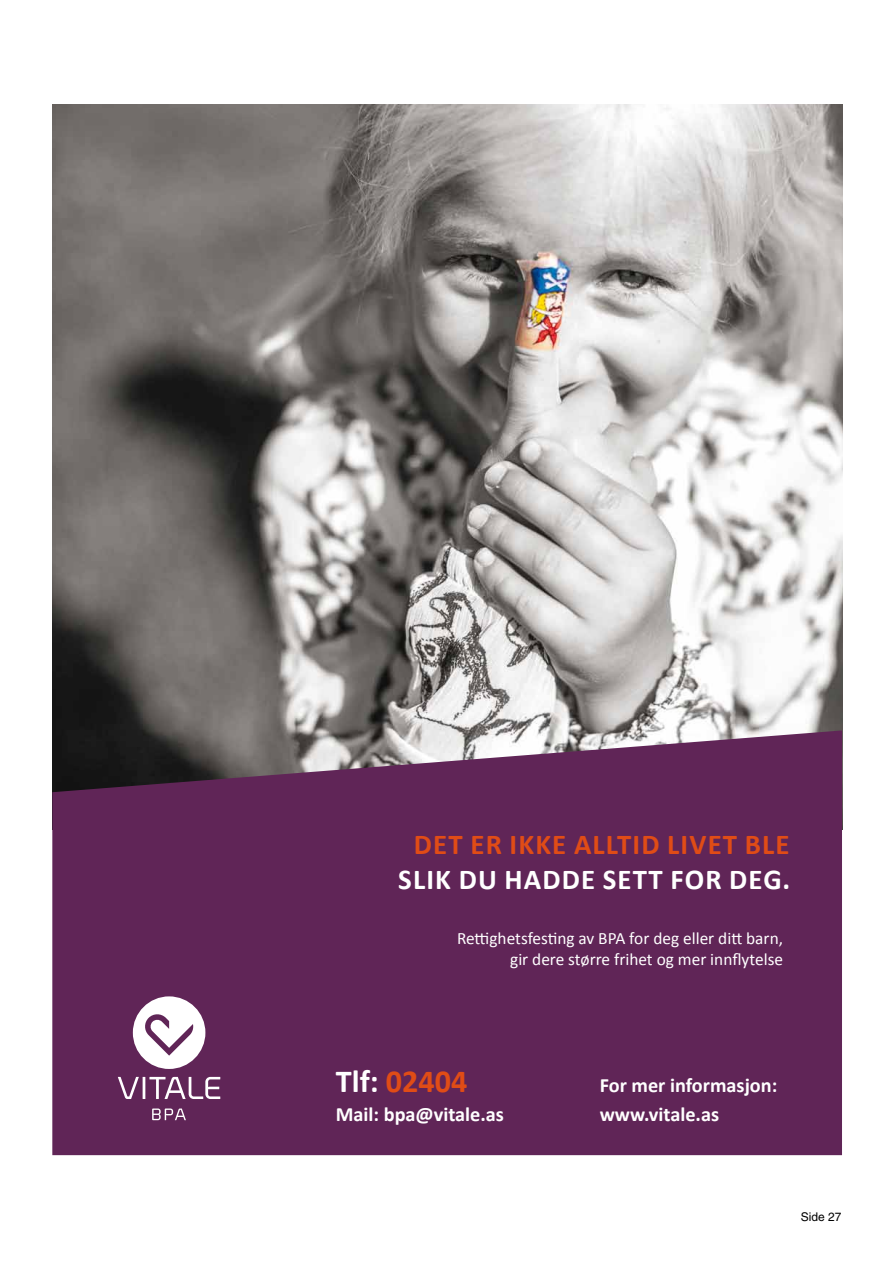
<style>
.page{position:relative;width:893px;height:1263px;background:#fff}
.page>*{position:absolute;margin:0;border:0;box-sizing:border-box;transform-origin:0 0}
.t1{font:700 32.25px "Calibri";color:#e04c16}
.t2{font:700 28.8px "Calibri";letter-spacing:.04em;color:#e04c16}
.t3{font:700 28.8px "Calibri";letter-spacing:.04em;color:#fff}
.t4{font:700 20.25px/29.1px "Calibri";color:#fff}
.t5{font:17.25px/20.9px "Calibri";color:#fff;text-align:right}
.t6{font:12px "Helvetica";color:#000}
.s1{color:#fff}
</style>
<div class="page">
<img style="left:52px;top:105px;width:790px;height:625px">
<svg style="left:52px;top:730px;width:790px;height:425px;background:#622b59"></svg>
<svg style="left:152px;top:1108px;width:34px;height:12px"></svg>
<svg style="left:133px;top:996px;width:72px;height:73px"></svg>
<svg style="left:118px;top:1077px;width:102px;height:22px"></svg>
<h2 class="t2" style="left:414px;top:826px;width:377px">DET ER IKKE ALLTID LIVET BLE</h2>
<h2 class="t3" style="left:398px;top:861px;width:393px">SLIK DU HADDE SETT FOR DEG.</h2>
<p class="t5" style="left:457px;top:928px;width:328px">Rettighetsfesting av BPA for deg eller ditt barn, gir dere større frihet og mer innflytelse</p>
<h1 class="t1" style="left:336px;top:1061px;width:133px"><span class="s1">Tlf:</span> 02404</h1>
<p class="t4" style="left:336px;top:1100px;width:170px">Mail: bpa@vitale.as</p>
<p class="t4" style="left:600px;top:1070px;width:179px">For mer informasjon: www.vitale.as</p>
<p class="t6" style="left:801px;top:1210px;width:42px">Side 27</p>
</div>
